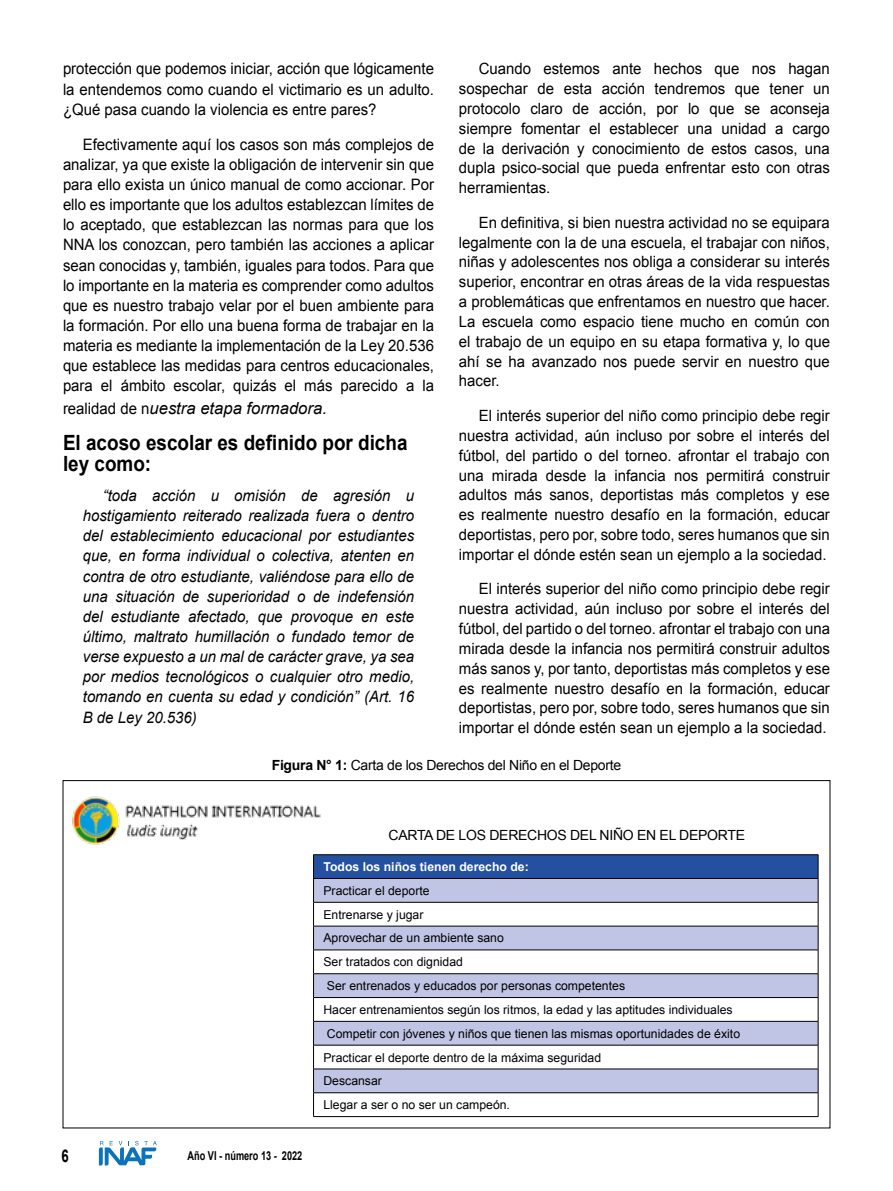
<style>
.page{position:relative;width:893px;height:1191px;background:#fff}
.page>*{position:absolute;margin:0;border:0;box-sizing:border-box;transform-origin:0 0}
.t1{font:700 21px/21px "Arial";color:#000;scale:.9 1}
.t2{font:700 17.5px "Arial";color:#000;scale:.75 1}
.t3{font:italic 16.62px "Arial";color:#000}
.t4{font:15.75px/20.1px "Arial";color:#000;text-align:justify;scale:.95 1}
.t5{font:italic 15.75px/20.1px "Arial";color:#000;text-align:justify;scale:.95 1}
.t6{font:15.58px/19.8px "Arial";color:#000;text-align:justify;scale:.96 1}
.t7{font:14px "Arial";letter-spacing:-.02em;color:#000}
.t8{font:12.25px/23.8px "Arial";color:#000}
.t9{font:700 12.25px "Arial";color:#fff}
.t10{font:700 12.25px "Arial";color:#000;scale:.75 1}
.s1{font-weight:700}
.s2{font-style:normal;font-size:15.75px}
</style>
<div class="page">
<svg style="left:99px;top:1140px;width:58px;height:25px"></svg>
<div style="left:314px;top:854px;width:504px;height:24px;background:#23519f"></div>
<svg style="left:314px;top:879px;width:504px;height:213px;fill:#c1c5e5"></svg>
<hr style="left:313px;top:1116px;width:505px;height:1px;background:#000">
<hr style="left:313px;top:902px;width:505px;height:1px;background:#000">
<hr style="left:313px;top:925px;width:505px;height:1px;background:#000">
<hr style="left:313px;top:949px;width:505px;height:1px;background:#000">
<hr style="left:313px;top:973px;width:505px;height:1px;background:#000">
<hr style="left:313px;top:997px;width:505px;height:1px;background:#000">
<hr style="left:313px;top:854px;width:505px;height:1px;background:#000">
<hr style="left:313px;top:878px;width:505px;height:1px;background:#000">
<hr style="left:313px;top:1021px;width:505px;height:1px;background:#000">
<hr style="left:313px;top:1044px;width:505px;height:1px;background:#000">
<hr style="left:313px;top:1068px;width:505px;height:1px;background:#000">
<svg style="left:313px;top:855px;width:1px;height:261px"></svg>
<svg style="left:818px;top:855px;width:1px;height:261px"></svg>
<hr style="left:313px;top:1092px;width:505px;height:1px;background:#000">
<img style="left:72px;top:796px;width:249px;height:49px">
<p class="t6" style="left:459px;top:59px;width:388px;text-indent:20px">Cuando estemos ante hechos que nos hagan sospechar de esta acción tendremos que tener un protocolo claro de acción, por lo que se aconseja siempre fomentar el establecer una unidad a cargo de la derivación y conocimiento de estos casos, una dupla psico-social que pueda enfrentar esto con otras herramientas.</p>
<p class="t6" style="left:459px;top:213px;width:388px;text-indent:20px">En definitiva, si bien nuestra actividad no se equipara legalmente con la de una escuela, el trabajar con niños, niñas y adolescentes nos obliga a considerar su interés superior, encontrar en otras áreas de la vida respuestas a problemáticas que enfrentamos en nuestro que hacer.<br>La escuela como espacio tiene mucho en común con el trabajo de un equipo en su etapa formativa y, lo que ahí se ha avanzado nos puede servir en nuestro que hacer.</p>
<p class="t6" style="left:459px;top:406px;width:388px;text-indent:20px">El interés superior del niño como principio debe regir nuestra actividad, aún incluso por sobre el interés del fútbol, del partido o del torneo. afrontar el trabajo con una mirada desde la infancia nos permitirá construir adultos más sanos, deportistas más completos y ese es realmente nuestro desafío en la formación, educar deportistas, pero por, sobre todo, seres humanos que sin importar el dónde estén sean un ejemplo a la sociedad.</p>
<p class="t6" style="left:459px;top:579px;width:388px;text-indent:20px">El interés superior del niño como principio debe regir nuestra actividad, aún incluso por sobre el interés del fútbol, del partido o del torneo. afrontar el trabajo con una mirada desde la infancia nos permitirá construir adultos más sanos y, por tanto, deportistas más completos y ese es realmente nuestro desafío en la formación, educar deportistas, pero por, sobre todo, seres humanos que sin importar el dónde estén sean un ejemplo a la sociedad.</p>
<p class="t7" style="left:272px;top:756px;width:351px"><span class="s1">Figura N° 1:</span> Carta de los Derechos del Niño en el Deporte</p>
<p class="t4" style="left:63px;top:59px;width:392px">protección que podemos iniciar, acción que lógicamente la entendemos como cuando el victimario es un adulto. ¿Qué pasa cuando la violencia es entre pares?</p>
<p class="t4" style="left:63px;top:134px;width:392px;text-indent:20px">Efectivamente aquí los casos son más complejos de analizar, ya que existe la obligación de intervenir sin que para ello exista un único manual de como accionar. Por ello es importante que los adultos establezcan límites de lo aceptado, que establezcan las normas para que los NNA los conozcan, pero también las acciones a aplicar sean conocidas y, también, iguales para todos. Para que lo importante en la materia es comprender como adultos que es nuestro trabajo velar por el buen ambiente para la formación. Por ello una buena forma de trabajar en la materia es mediante la implementación de la Ley 20.536 que establece las medidas para centros educacionales, para el ámbito escolar, quizás el más parecido a la</p>
<p class="t3" style="left:63px;top:397px;width:265px"><span class="s2">realidad de n</span>uestra etapa formadora.</p>
<h1 class="t1" style="left:63px;top:433px;width:384px">El acoso escolar es definido por dicha ley como:</h1>
<p class="t5" style="left:83px;top:486px;width:350px;text-indent:20px">“toda acción u omisión de agresión u hostigamiento reiterado realizada fuera o dentro del establecimiento educacional por estudiantes que, en forma individual o colectiva, atenten en contra de otro estudiante, valiéndose para ello de una situación de superioridad o de indefensión del estudiante afectado, que provoque en este último, maltrato humillación o fundado temor de verse expuesto a un mal de carácter grave, ya sea por medios tecnológicos o cualquier otro medio, tomando en cuenta su edad y condición” (Art. 16<br>B de Ley 20.536)</p>
<p class="t2" style="left:62px;top:1143px;width:11px">6</p>
<p class="t10" style="left:188px;top:1147px;width:155px">Año VI - número 13 - 2022</p>
<p class="t7" style="left:389px;top:826px;width:358px">CARTA DE LOS DERECHOS DEL NIÑO EN EL DEPORTE</p>
<p class="t9" style="left:323px;top:858px;width:207px">Todos los niños tienen derecho de:</p>
<p class="t8" style="left:323px;top:878px;width:418px">Practicar el deporte<br>Entrenarse y jugar<br>Aprovechar de un ambiente sano<br>Ser tratados con dignidad<br>Ser entrenados y educados por personas competentes<br>Hacer entrenamientos según los ritmos, la edad y las aptitudes individuales Competir con jóvenes y niños que tienen las mismas oportunidades de éxito Practicar el deporte dentro de la máxima seguridad<br>Descansar<br>Llegar a ser o no ser un campeón.</p>
</div>
